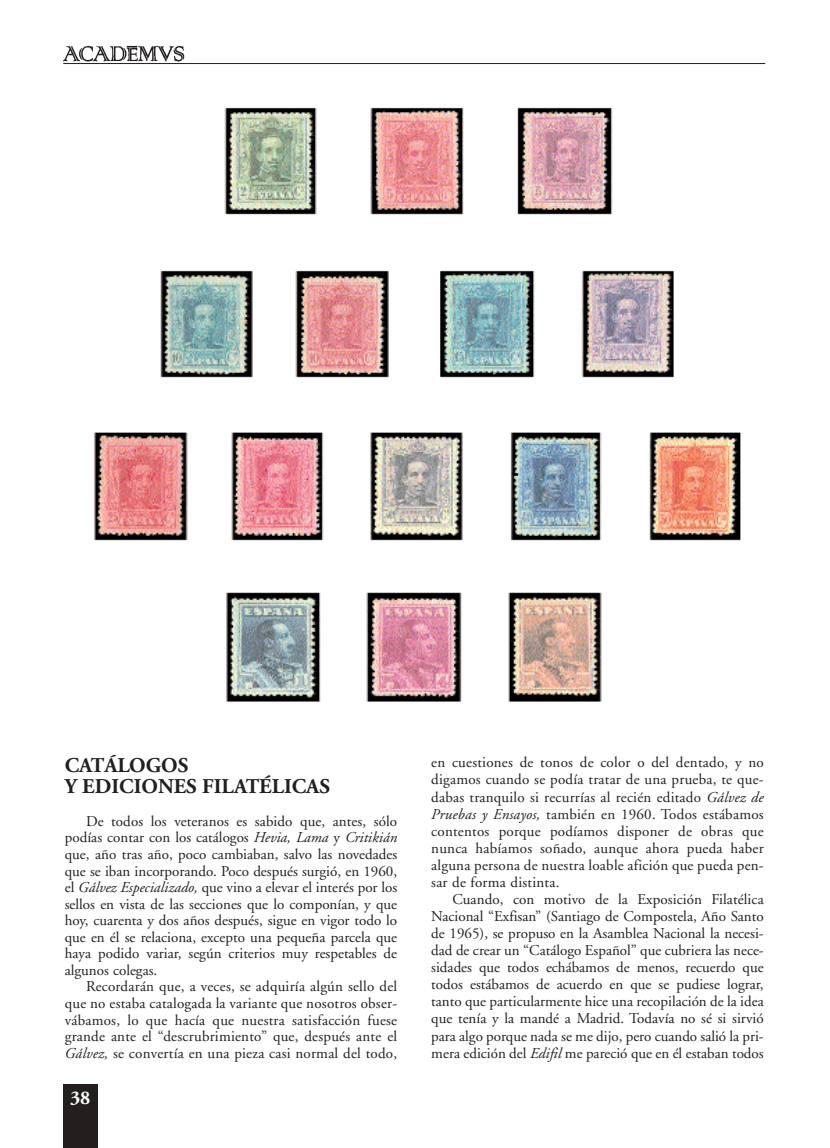
<style>
.page{position:relative;width:830px;height:1148px;background:#fff}
.page>*{position:absolute;margin:0;border:0;box-sizing:border-box;transform-origin:0 0}
.t1{font:700 21px/21px "Adobe Garamond";color:#231f1f}
.t2{font:700 19.5px "Adobe Garamond";color:#fff}
.t3{font:15px/17.1px "Adobe Garamond";letter-spacing:.005em;color:#231f1f;text-align:justify}
.s1{font-style:italic}
</style>
<div class="page">
<div style="left:63px;top:1084px;width:34px;height:63px;background:#231f1f"></div>
<img style="left:63px;top:45px;width:122px;height:17px">
<hr style="left:63px;top:63px;width:702px;height:1px;background:#231f1f">
<img style="left:94px;top:107px;width:647px;height:595px">
<h1 class="t1" style="left:65px;top:756px;width:267px">CATÁLOGOS<br>Y EDICIONES FILATÉLICAS</h1>
<p class="t3" style="left:65px;top:814px;width:334px;line-height:16.5px;text-indent:21px">De todos los veteranos es sabido que, antes, sólo podías contar con los catálogos <span class="s1">Hevia, Lama</span> y <span class="s1">Critikián </span>que, año tras año, poco cambiaban, salvo las novedades que se iban incorporando. Poco después surgió, en 1960, el <span class="s1">Gálvez Especializado,</span> que vino a elevar el interés por los sellos en vista de las secciones que lo componían, y que hoy, cuarenta y dos años después, sigue en vigor todo lo que en él se relaciona, excepto una pequeña parcela que haya podido variar, según criterios muy respetables de algunos colegas.</p>
<p class="t3" style="left:65px;top:979px;width:334px;line-height:16.5px;text-indent:21px">Recordarán que, a veces, se adquiría algún sello del que no estaba catalogada la variante que nosotros obser&shy;vábamos, lo que hacía que nuestra satisfacción fuese grande ante el “descrubrimiento” que, después ante el <span class="s1">Gálvez,</span> se convertía en una pieza casi normal del todo,</p>
<h2 class="t2" style="left:70px;top:1089px;width:22px">38</h2>
<p class="t3" style="left:431px;top:755px;width:334px">en cuestiones de tonos de color o del dentado, y no digamos cuando se podía tratar de una prueba, te que&shy;dabas tranquilo si recurrías al recién editado <span class="s1">Gálvez de Pruebas y Ensayos,</span> también en 1960. Todos estábamos contentos porque podíamos disponer de obras que nunca habíamos soñado, aunque ahora pueda haber alguna persona de nuestra loable afición que pueda pen&shy;sar de forma distinta.</p>
<p class="t3" style="left:431px;top:892px;width:334px;text-indent:21px">Cuando, con motivo de la Exposición Filatélica Nacional “Exfisan” (Santiago de Compostela, Año Santo de 1965), se propuso en la Asamblea Nacional la necesi&shy;dad de crear un “Catálogo Español” que cubriera las nece&shy;sidades que todos echábamos de menos, recuerdo que todos estábamos de acuerdo en que se pudiese lograr, tanto que particularmente hice una recopilación de la idea que tenía y la mandé a Madrid. Todavía no sé si sirvió para algo porque nada se me dijo, pero cuando salió la pri&shy;mera edición del <span class="s1">Edifil</span> me pareció que en él estaban todos</p>
</div>
